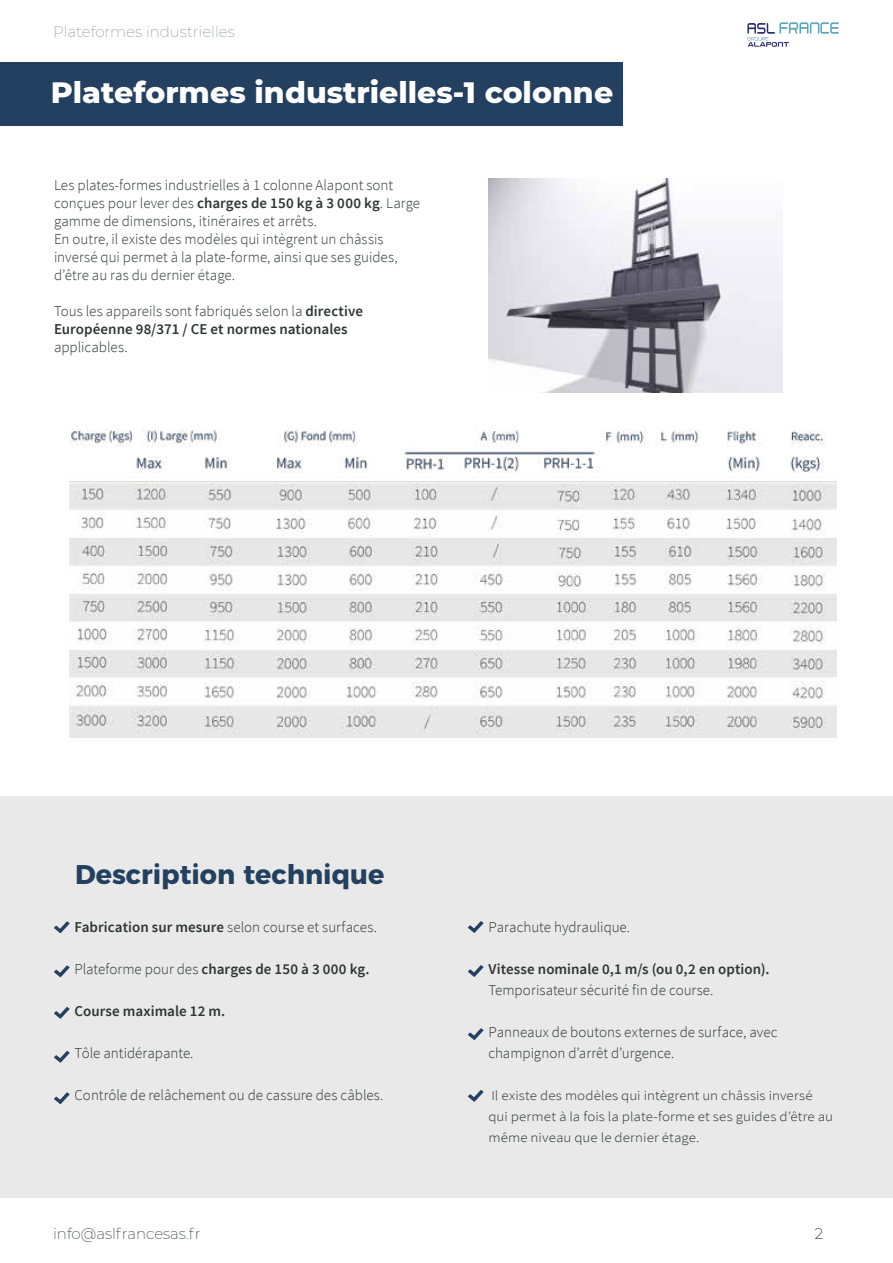
<style>
.page{position:relative;width:893px;height:1263px;background:#fff}
.page>*{position:absolute;margin:0;border:0;box-sizing:border-box;transform-origin:0 0}
.t1{font:800 30px "Montserrat";color:#fff}
.t2{font:700 27px "Montserrat";color:#234060}
.t3{font:300 15px/18px "Source Sans Pro";color:#323434}
.t4{font:600 15px/18px "Source Sans Pro";letter-spacing:.005em;color:#323434}
.t5{font:200 15px "Montserrat";color:#939697}
.t6{font:200 15px "Montserrat";color:#323434}
.t7{font:200 15px "Montserrat";color:#000}
.t8{font:300 13.5px/21px "Source Sans Pro";letter-spacing:.005em;color:#323434;scale:1.11 1}
.s1{font-weight:600}
.s2{font-weight:300}
</style>
<div class="page">
<svg style="left:747px;top:22px;width:92px;height:25px"></svg>
<div style="left:0;top:796px;width:893px;height:401px;background:#e8e9e8"></div>
<div style="left:0;top:63px;width:623px;height:63px;background:#234060"></div>
<svg style="left:54px;top:921px;width:16px;height:12px"></svg>
<svg style="left:468px;top:921px;width:16px;height:12px"></svg>
<svg style="left:54px;top:1051px;width:16px;height:12px"></svg>
<svg style="left:468px;top:1028px;width:16px;height:12px"></svg>
<svg style="left:54px;top:965px;width:16px;height:12px"></svg>
<svg style="left:468px;top:965px;width:16px;height:12px"></svg>
<svg style="left:54px;top:1092px;width:16px;height:12px"></svg>
<svg style="left:468px;top:1090px;width:16px;height:12px"></svg>
<svg style="left:54px;top:1007px;width:16px;height:12px"></svg>
<img style="left:488px;top:179px;width:295px;height:214px">
<img style="left:70px;top:429px;width:767px;height:309px">
<p class="t5" style="left:53px;top:21px;width:183px">Plateformes industrielles</p>
<h1 class="t1" style="left:51px;top:70px;width:564px">Plateformes industrielles-1 colonne</h1>
<p class="t3" style="left:54px;top:176px;width:368px">Les plates-formes industrielles à 1 colonne Alapont sont conçues pour lever des <span class="s1">charges de 150 kg à 3 000 kg</span>. Large gamme de dimensions, itinéraires et arrêts.<br>En outre, il existe des modèles qui intègrent un châssis inversé qui permet à la plate-forme, ainsi que ses guides, d’être au ras du dernier étage.</p>
<p class="t4" style="left:54px;top:302px;width:311px"><span class="s2">Tous les appareils sont fabriqués selon la</span> directive<br>Européenne 98/371 / CE et normes nationales</p>
<p class="t3" style="left:54px;top:338px;width:75px">applicables.</p>
<h2 class="t2" style="left:75px;top:852px;width:311px">Description technique</h2>
<p class="t3" style="left:74px;top:918px;width:304px"><span class="s1">Fabrication sur mesure</span> selon course et surfaces.</p>
<p class="t4" style="left:74px;top:961px;width:297px"><span class="s2">Plateforme pour des</span> charges de 150 à 3 000 kg.</p>
<p class="t4" style="left:74px;top:1003px;width:152px">Course maximale 12 m.</p>
<p class="t3" style="left:74px;top:1044px;width:121px">Tôle antidérapante.</p>
<p class="t3" style="left:74px;top:1086px;width:311px">Contrôle de relâchement ou de cassure des câbles.</p>
<p class="t3" style="left:488px;top:918px;width:143px">Parachute hydraulique.</p>
<p class="t4" style="left:488px;top:960px;width:283px">Vitesse nominale 0,1 m/s (ou 0,2 en option).</p>
<p class="t3" style="left:488px;top:981px;width:227px">Temporisateur sécurité fin de course.</p>
<p class="t3" style="left:488px;top:1022px;width:291px;line-height:21px">Panneaux de boutons externes de surface, avec champignon d’arrêt d’urgence.</p>
<p class="t8" style="left:488px;top:1085px;width:312px">Il existe des modèles qui intègrent un châssis inversé<br>qui permet à la fois la plate-forme et ses guides d’être au même niveau que le dernier étage.</p>
<p class="t6" style="left:53px;top:1223px;width:149px">info@aslfrancesas.fr</p>
<p class="t7" style="left:815px;top:1223px;width:10px">2</p>
</div>
